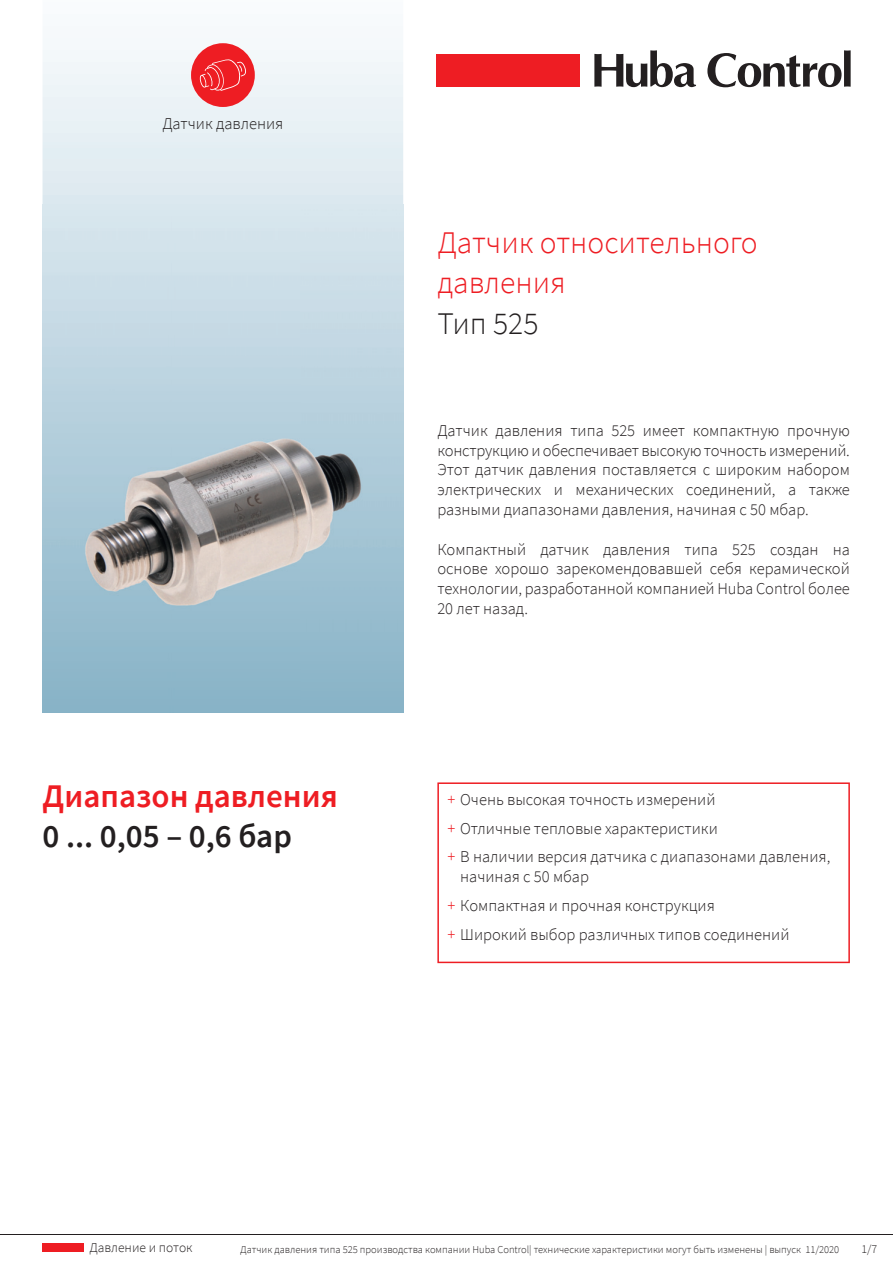
<style>
.page{position:relative;width:893px;height:1263px;background:#fff}
.page>*{position:absolute;margin:0;border:0;box-sizing:border-box;transform-origin:0 0}
.t1{font:600 33px "Source Sans Pro";color:#ee1d23}
.t2{font:600 33px "Source Sans Pro";color:#231f20}
.t3{font:300 31.5px/40.5px "Source Sans Pro";color:#ee1d23}
.t4{font:300 31.5px "Source Sans Pro";color:#231f20}
.t5{font:300 16.5px/19.8px "Source Sans Pro";color:#231f20;text-align:justify}
.t6{font:300 13.5px "Source Sans Pro";color:#231f20}
.t7{font:300 12px "Source Sans Pro";color:#231f20}
.t8{font:300 10.5px "Source Sans Pro";color:#231f20}
.s1{color:#ee1d23}
</style>
<div class="page">
<svg style="left:43px;top:43px;width:360px;height:161px"></svg>
<img style="left:43px;top:204px;width:360px;height:509px">
<div style="left:437px;top:54px;width:143px;height:33px;background:#ee1d23"></div>
<svg style="left:594px;top:50px;width:102px;height:37px"></svg>
<svg style="left:707px;top:50px;width:144px;height:37px"></svg>
<div style="left:191px;top:43px;width:64px;height:64px;background:#ee1d23;border-radius:50%"></div>
<svg style="left:200px;top:59px;width:46px;height:32px"></svg>
<svg style="left:437px;top:782px;width:413px;height:181px"></svg>
<hr style="left:0;top:1234px;width:893px;height:1px;background:#231f20">
<div style="left:43px;top:1243px;width:41px;height:9px;background:#ee1d23"></div>
<p class="t5" style="left:162px;top:113px;width:122px">Датчик давления</p>
<h1 class="t1" style="left:43px;top:775px;width:297px">Диапазон давления</h1>
<h1 class="t2" style="left:43px;top:814px;width:251px">0 ... 0,05 – 0,6 бар</h1>
<h2 class="t3" style="left:437px;top:221px;width:322px">Датчик относительного давления</h2>
<h2 class="t4" style="left:437px;top:303px;width:103px">Тип 525</h2>
<p class="t5" style="left:437px;top:420px;width:414px">Датчик давления типа 525 имеет компактную прочную конструкциюи обеспечивает высокуюточность измерений.<br>Этот датчик давления поставляется с широким набором электрических и механических соединений, а также разными диапазонами давления, начиная с 50 мбар.</p>
<p class="t5" style="left:437px;top:539px;width:414px">Компактный датчик давления типа 525 создан на основе хорошо зарекомендовавшей себя керамической технологии, разработанной компанией Huba Control более 20 лет назад.</p>
<p class="t5" style="left:447px;top:784px;width:384px;line-height:28.8px;text-align:left"><span class="s1">+</span> Очень высокая точность измерений<br><span class="s1">+</span> Отличные тепловые характеристики<br><span class="s1">+</span> В наличии версия датчика с диапазонами давления,</p>
<p class="t5" style="left:447px;top:862px;width:344px;line-height:28.8px;text-align:left;text-indent:13px">начиная с 50 мбар<br><span class="s1">+</span> Компактная и прочная конструкция<br><span class="s1">+</span> Широкий выбор различных типов соединений</p>
<p class="t6" style="left:90px;top:1239px;width:105px">Давление и поток</p>
<p class="t8" style="left:240px;top:1242px;width:600px">Датчик давления типа 525 производства компании Huba Control| технические характеристики могут быть изменены | выпуск 11/2020</p>
<p class="t7" style="left:861px;top:1241px;width:17px">1/7</p>
</div>
